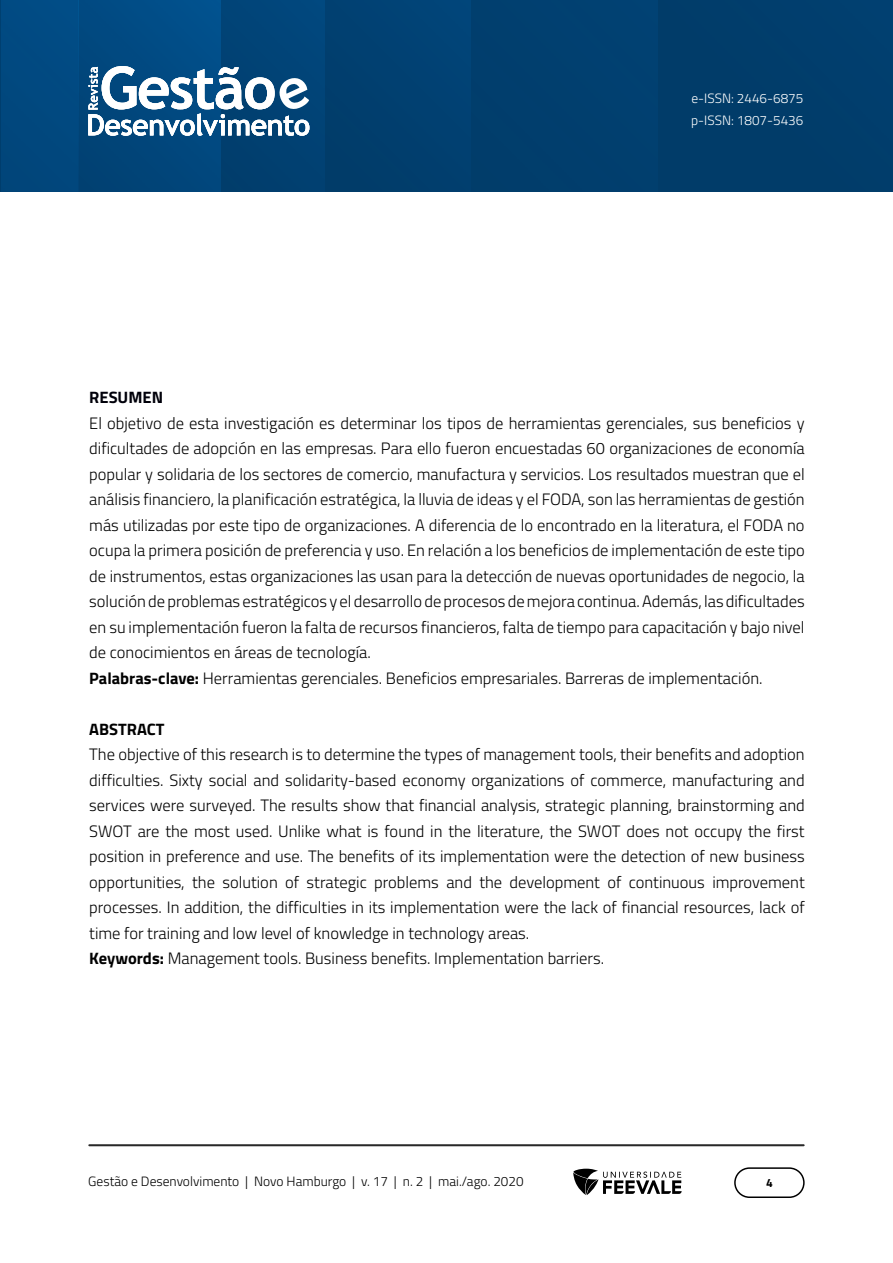
<style>
.page{position:relative;width:893px;height:1263px;background:#fff}
.page>*{position:absolute;margin:0;border:0;box-sizing:border-box;transform-origin:0 0}
.Resumo{font:300 16.5px/25.5px "Titillium Web";color:#000;text-align:justify}
.Resumo-2{font:700 16.5px "Titillium Web";color:#000}
.Resumo-3{font:700 16.5px "Titillium Web";color:#00000a}
.t1{font:300 13.5px "Titillium Web";color:#000}
.t2{font:300 13.5px/22.5px "Titillium Web";color:#fff}
.t3{font:700 12px "Titillium Web";color:#000}
.s1{font-weight:700}
</style>
<div class="page">
<hr style="left:892px;top:0;width:1px;height:192px;background:#003863">
<img style="left:1px;top:0;width:891px;height:192px">
<img style="left:78px;top:0;width:1px;height:192px">
<hr style="left:471px;top:0;width:1px;height:192px;background:#013e6c">
<hr style="left:89px;top:1144px;width:715px;height:2px;background:#282828">
<div style="left:734px;top:1167px;width:71px;height:31px;border:2px solid #000;border-radius:15px"></div>
<svg style="left:573px;top:1169px;width:109px;height:26px"></svg>
<svg style="left:88px;top:66px;width:221px;height:70px"></svg>
<p class="t2" style="left:691px;top:86px;width:114px">e-ISSN: 2446-6875 p-ISSN: 1807-5436</p>
<p class="Resumo-3" style="left:89px;top:385px;width:75px">RESUMEN</p>
<p class="Resumo" style="left:89px;top:409px;width:717px">El objetivo de esta investigación es determinar los tipos de herramientas gerenciales, sus beneficios y dificultades de adopción en las empresas. Para ello fueron encuestadas 60 organizaciones de economía popular y solidaria de los sectores de comercio, manufactura y servicios. Los resultados muestran que el análisis financiero, la planificación estratégica, la lluvia de ideas y el FODA, son las herramientas de gestión más utilizadas por este tipo de organizaciones. A diferencia de lo encontrado en la literatura, el FODA no ocupa la primera posición de preferencia y uso. En relación a los beneficios de implementación de este tipo de instrumentos, estas organizaciones las usan para la detección de nuevas oportunidades de negocio, la solución de problemas estratégicos y el desarrollo de procesos de mejora continua. Además, las dificultades en su implementación fueron la falta de recursos financieros, falta de tiempo para capacitación y bajo nivel de conocimientos en áreas de tecnología.</p>
<p class="Resumo" style="left:89px;top:664px;width:675px"><span class="s1">Palabras-clave:</span> Herramientas gerenciales. Beneficios empresariales. Barreras de implementación.</p>
<p class="Resumo-2" style="left:89px;top:716px;width:77px">ABSTRACT</p>
<p class="Resumo" style="left:89px;top:741px;width:717px">The objective of this research is to determine the types of management tools, their benefits and adoption difficulties. Sixty social and solidarity-based economy organizations of commerce, manufacturing and services were surveyed. The results show that financial analysis, strategic planning, brainstorming and SWOT are the most used. Unlike what is found in the literature, the SWOT does not occupy the first position in preference and use. The benefits of its implementation were the detection of new business opportunities, the solution of strategic problems and the development of continuous improvement processes. In addition, the difficulties in its implementation were the lack of financial resources, lack of time for training and low level of knowledge in technology areas.</p>
<p class="Resumo" style="left:89px;top:945px;width:516px"><span class="s1">Keywords:</span> Management tools. Business benefits. Implementation barriers.</p>
<p class="t1" style="left:88px;top:1171px;width:437px">Gestão e Desenvolvimento | Novo Hamburgo | v. 17 | n. 2 | mai./ago. 2020</p>
<p class="t3" style="left:766px;top:1174px;width:8px">4</p>
</div>
